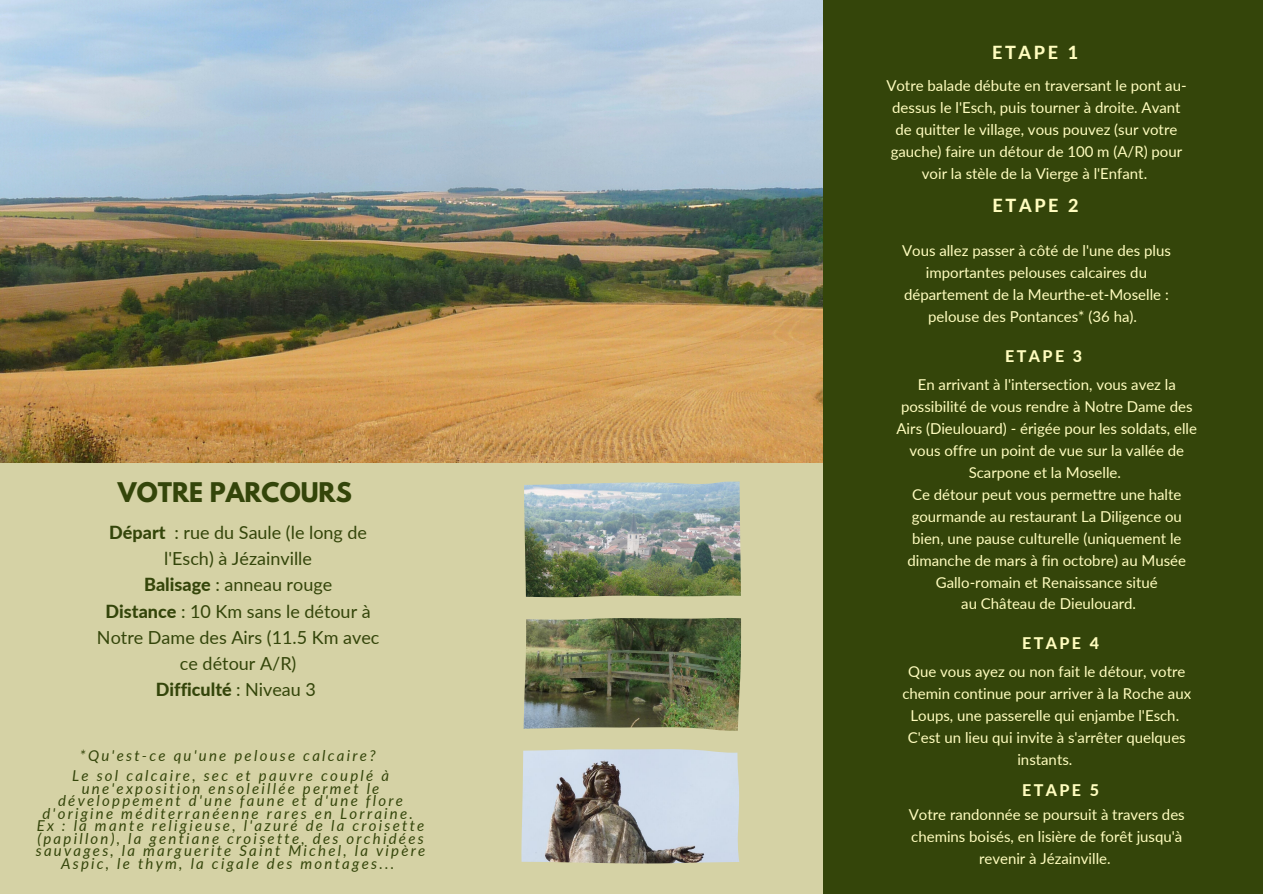
<style>
.page{position:relative;width:1263px;height:894px;background:#fff}
.page>*{position:absolute;margin:0;border:0;box-sizing:border-box;transform-origin:0 0}
.t1{font:700 24px "League Spartan";color:#34450a}
.t2{font:18px/26.2px "Lato";color:#34450a;text-align:center}
.t3{font:800 18px "Lato";letter-spacing:.15em;color:#fffdbf}
.t4{font:800 16.05px "Lato";letter-spacing:.15em;color:#fffdbf}
.t5{font:15px/21.9px "Lato";color:#fffdbf;text-align:center}
.t6{font:italic 15px/12.5px "Lato";letter-spacing:.15em;color:#34450a;text-align:center}
.s1{font-weight:800}
</style>
<div class="page">
<div style="left:0;top:0;width:1263px;height:893px;background:#d5d2a5"></div>
<div style="left:823px;top:0;width:440px;height:893px;background:#34450a"></div>
<img style="left:0;top:0;width:823px;height:462px">
<img style="left:524px;top:481px;width:217px;height:116px">
<img style="left:524px;top:618px;width:217px;height:112px">
<img style="left:521px;top:749px;width:218px;height:114px">
<h1 class="t1" style="left:118px;top:480px;width:235px">VOTRE PARCOURS</h1>
<p class="t2" style="left:97px;top:518px;width:284px"><span class="s1">Départ</span> : rue du Saule (le long de l'Esch) à Jézainville<br><span class="s1">Balisage</span> : anneau rouge<br><span class="s1">Distance</span> : 10 Km sans le détour à<br>Notre Dame des Airs (11.5 Km avec ce détour A/R)<br><span class="s1">Difficulté</span> : Niveau 3</p>
<p class="t6" style="left:72px;top:744px;width:318px;line-height:20.5px">*Qu'est-ce qu'une pelouse calcaire?<br>Le sol calcaire, sec et pauvre couplé à</p>
<p class="t6" style="left:36px;top:781px;width:391px">une'exposition ensoleillée permet le développement d'une faune et d'une flore d'origine méditerranéenne rares en Lorraine.<br>Ex : la mante religieuse, l'azuré de la croisette (papillon), la gentiane croisette, des orchidées sauvages, la marguerite Saint Michel, la vipère Aspic, le thym, la cigale des montages...</p>
<p class="t3" style="left:992px;top:42px;width:88px">ETAPE 1</p>
<p class="t5" style="left:886px;top:75px;width:302px">Votre balade débute en traversant le pont au&shy;dessus le l'Esch, puis tourner à droite. Avant de quitter le village, vous pouvez (sur votre gauche) faire un détour de 100 m (A/R) pour voir la stèle de la Vierge à l'Enfant.</p>
<p class="t3" style="left:992px;top:194px;width:88px">ETAPE 2</p>
<p class="t5" style="left:902px;top:239px;width:270px">Vous allez passer à côté de l'une des plus importantes pelouses calcaires du département de la Meurthe-et-Moselle : pelouse des Pontances* (36 ha).</p>
<p class="t4" style="left:1005px;top:346px;width:78px">ETAPE 3</p>
<p class="t5" style="left:896px;top:373px;width:302px">En arrivant à l'intersection, vous avez la possibilité de vous rendre à Notre Dame des Airs (Dieulouard) - érigée pour les soldats, elle vous offre un point de vue sur la vallée de Scarpone et la Moselle.<br>Ce détour peut vous permettre une halte gourmande au restaurant La Diligence ou bien, une pause culturelle (uniquement le dimanche de mars à fin octobre) au Musée Gallo-romain et Renaissance situé<br>au Château de Dieulouard.</p>
<p class="t4" style="left:1022px;top:632px;width:78px">ETAPE 4</p>
<p class="t5" style="left:902px;top:660px;width:290px">Que vous ayez ou non fait le détour, votre chemin continue pour arriver à la Roche aux Loups, une passerelle qui enjambe l'Esch.<br>C'est un lieu qui invite à s'arrêter quelques instants.</p>
<p class="t4" style="left:1022px;top:779px;width:78px">ETAPE 5</p>
<p class="t5" style="left:909px;top:802px;width:277px">Votre randonnée se poursuit à travers des chemins boisés, en lisière de forêt jusqu'à revenir à Jézainville.</p>
</div>
